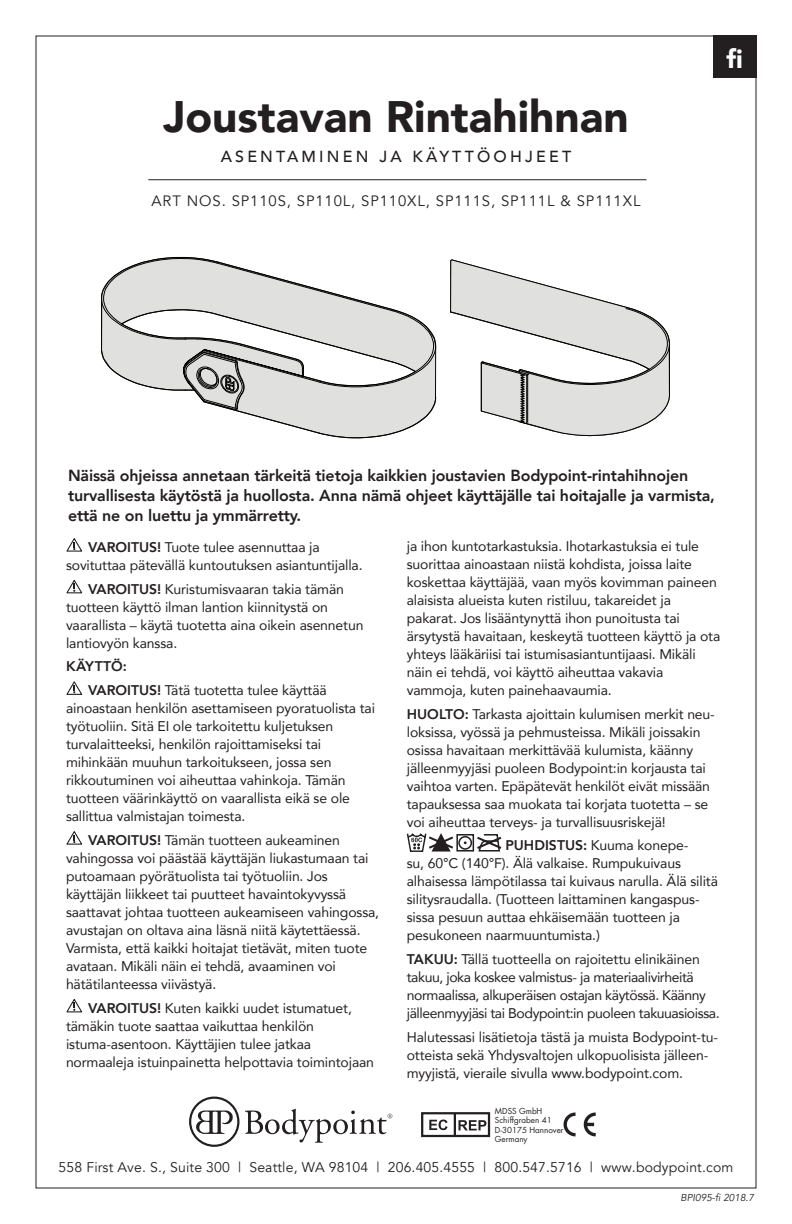
<style>
.page{position:relative;width:792px;height:1224px;background:#fff}
.page>*{position:absolute;margin:0;border:0;box-sizing:border-box;transform-origin:0 0}
.t1{font:900 44px "Avenir";color:#231f20}
.t2{font:900 26px "Avenir";color:#fff}
.t3{font:800 16px/20px "Avenir";letter-spacing:-.01em;color:#231f20}
.t4{font:500 16px "Avenir";letter-spacing:.2em;color:#231f20}
.t5{font:15px "Avenir";letter-spacing:.06em;color:#231f20}
.t6{font:14px/18px "Avenir";letter-spacing:-.01em;color:#231f20}
.t7{font:14px/18px "Avenir";letter-spacing:-.03em;color:#231f20}
.t8{font:14px "Avenir";letter-spacing:.01em;color:#231f20}
.t9{font:italic 10px "Avenir";color:#231f20}
.t10{font:8px/9.4px "Futura";color:#231f20}
.s1{font-weight:800}
</style>
<div class="page">
<div style="left:713px;top:36px;width:43px;height:42px;background:#231f20"></div>
<hr style="left:148px;top:179px;width:499px;height:1px;background:#231f20">
<svg style="left:245px;top:1109px;width:147px;height:34px"></svg>
<svg style="left:189px;top:1097px;width:50px;height:50px"></svg>
<svg style="left:564px;top:1112px;width:32px;height:25px"></svg>
<svg style="left:421px;top:1112px;width:69px;height:25px"></svg>
<svg style="left:101px;top:257px;width:335px;height:182px"></svg>
<svg style="left:450px;top:259px;width:220px;height:177px"></svg>
<svg style="left:66px;top:538px;width:16px;height:14px"></svg>
<svg style="left:66px;top:580px;width:16px;height:14px"></svg>
<svg style="left:66px;top:681px;width:16px;height:14px"></svg>
<svg style="left:66px;top:831px;width:16px;height:14px"></svg>
<svg style="left:66px;top:999px;width:16px;height:14px"></svg>
<svg style="left:406px;top:833px;width:96px;height:19px"></svg>
<h1 class="t1" style="left:163px;top:79px;width:467px">Joustavan Rintahihnan</h1>
<p class="t4" style="left:221px;top:143px;width:352px">ASENTAMINEN JA KÄYTTÖOHJEET</p>
<p class="t5" style="left:152px;top:192px;width:490px">ART NOS. SP110S, SP110L, SP110XL, SP111S, SP111L &amp; SP111XL</p>
<h2 class="t2" style="left:727px;top:36px;width:18px">fi</h2>
<p class="t3" style="left:68px;top:466px;width:649px">Näissä ohjeissa annetaan tärkeitä tietoja kaikkien joustavien Bodypoint-rintahihnojen turvallisesta käytöstä ja huollosta. Anna nämä ohjeet käyttäjälle tai hoitajalle ja varmista, että ne on luettu ja ymmärretty.</p>
<p class="t6" style="left:66px;top:538px;width:298px;text-indent:22px"><span class="s1">VAROITUS!</span> Tuote tulee asennuttaa ja sovituttaa pätevällä kuntoutuksen asiantuntijalla.</p>
<p class="t6" style="left:66px;top:579px;width:299px;text-indent:22px"><span class="s1">VAROITUS!</span> Kuristumisvaaran takia tämän tuotteen käyttö ilman lantion kiinnitystä on vaarallista – käytä tuotetta aina oikein asennetun lantiovyön kanssa.</p>
<p class="t6" style="left:88px;top:654px;width:240px;line-height:23.8px;text-indent:-22px"><span class="s1">KÄYTTÖ:<br>VAROITUS!</span> Tätä tuotetta tulee käyttää</p>
<p class="t6" style="left:66px;top:699px;width:311px">ainoastaan henkilön asettamiseen pyoratuolista tai työtuoliin. Sitä EI ole tarkoitettu kuljetuksen turvalaitteeksi, henkilön rajoittamiseksi tai mihinkään muuhun tarkoitukseen, jossa sen rikkoutuminen voi aiheuttaa vahinkoja. Tämän tuotteen väärinkäyttö on vaarallista eikä se ole sallittua valmistajan toimesta.</p>
<p class="t6" style="left:66px;top:831px;width:315px;text-indent:22px"><span class="s1">VAROITUS!</span> Tämän tuotteen aukeaminen vahingossa voi päästää käyttäjän liukastumaan tai putoamaan pyörätuolista tai työtuoliin. Jos käyttäjän liikkeet tai puutteet havaintokyvyssä saattavat johtaa tuotteen aukeamiseen vahingossa, avustajan on oltava aina läsnä niitä käytettäessä.<br>Varmista, että kaikki hoitajat tietävät, miten tuote avataan. Mikäli näin ei tehdä, avaaminen voi hätätilanteessa viivästyä.</p>
<p class="t6" style="left:66px;top:998px;width:310px;text-indent:22px"><span class="s1">VAROITUS!</span> Kuten kaikki uudet istumatuet, tämäkin tuote saattaa vaikuttaa henkilön istuma-asentoon. Käyttäjien tulee jatkaa normaaleja istuinpainetta helpottavia toimintojaan</p>
<p class="t6" style="left:407px;top:537px;width:315px">ja ihon kuntotarkastuksia. Ihotarkastuksia ei tule suorittaa ainoastaan niistä kohdista, joissa laite koskettaa käyttäjää, vaan myös kovimman paineen alaisista alueista kuten ristiluu, takareidet ja pakarat. Jos lisääntynyttä ihon punoitusta tai ärsytystä havaitaan, keskeytä tuotteen käyttö ja ota yhteys lääkäriisi tai istumisasiantuntijaasi. Mikäli näin ei tehdä, voi käyttö aiheuttaa vakavia vammoja, kuten painehaavaumia.</p>
<p class="t6" style="left:407px;top:704px;width:310px"><span class="s1">HUOLTO:</span> Tarkasta ajoittain kulumisen merkit neu&shy;loksissa, vyössä ja pehmusteissa. Mikäli joissakin osissa havaitaan merkittävää kulumista, käänny jälleenmyyjäsi puoleen Bodypoint:in korjausta tai vaihtoa varten. Epäpätevät henkilöt eivät missään tapauksessa saa muokata tai korjata tuotetta – se voi aiheuttaa terveys- ja turvallisuusriskejä!</p>
<p class="t6" style="left:407px;top:836px;width:313px;text-indent:99px"><span class="s1">PUHDISTUS:</span> Kuuma konepe-<br>su, 60°C (140°F). Älä valkaise. Rumpukuivaus alhaisessa lämpötilassa tai kuivaus narulla. Älä silitä silitysraudalla. (Tuotteen laittaminen kangaspus&shy;sissa pesuun auttaa ehkäisemään tuotteen ja pesukoneen naarmuuntumista.)</p>
<p class="t7" style="left:407px;top:950px;width:314px"><span class="s1">TAKUU:</span> Tällä tuotteella on rajoitettu elinikäinen takuu, joka koskee valmistus- ja materiaalivirheitä normaalissa, alkuperäisen ostajan käytössä. Käänny jälleenmyyjäsi tai Bodypoint:in puoleen takuuasioissa.</p>
<p class="t6" style="left:407px;top:1028px;width:313px">Halutessasi lisätietoja tästä ja muista Bodypoint-tu&shy;otteista sekä Yhdysvaltojen ulkopuolisista jälleen&shy;myyjistä, vieraile sivulla www.bodypoint.com.</p>
<p class="t10" style="left:495px;top:1106px;width:70px">MDSS GmbH<br>Schiffgraben 41<br>D-30175 Hannover<br>Germany</p>
<p class="t8" style="left:59px;top:1159px;width:676px">558 First Ave. S., Suite 300 | Seattle, WA 98104 | 206.405.4555 | 800.547.5716 | www.bodypoint.com</p>
<p class="t9" style="left:681px;top:1192px;width:75px">BPI095-fi 2018.7</p>
</div>
